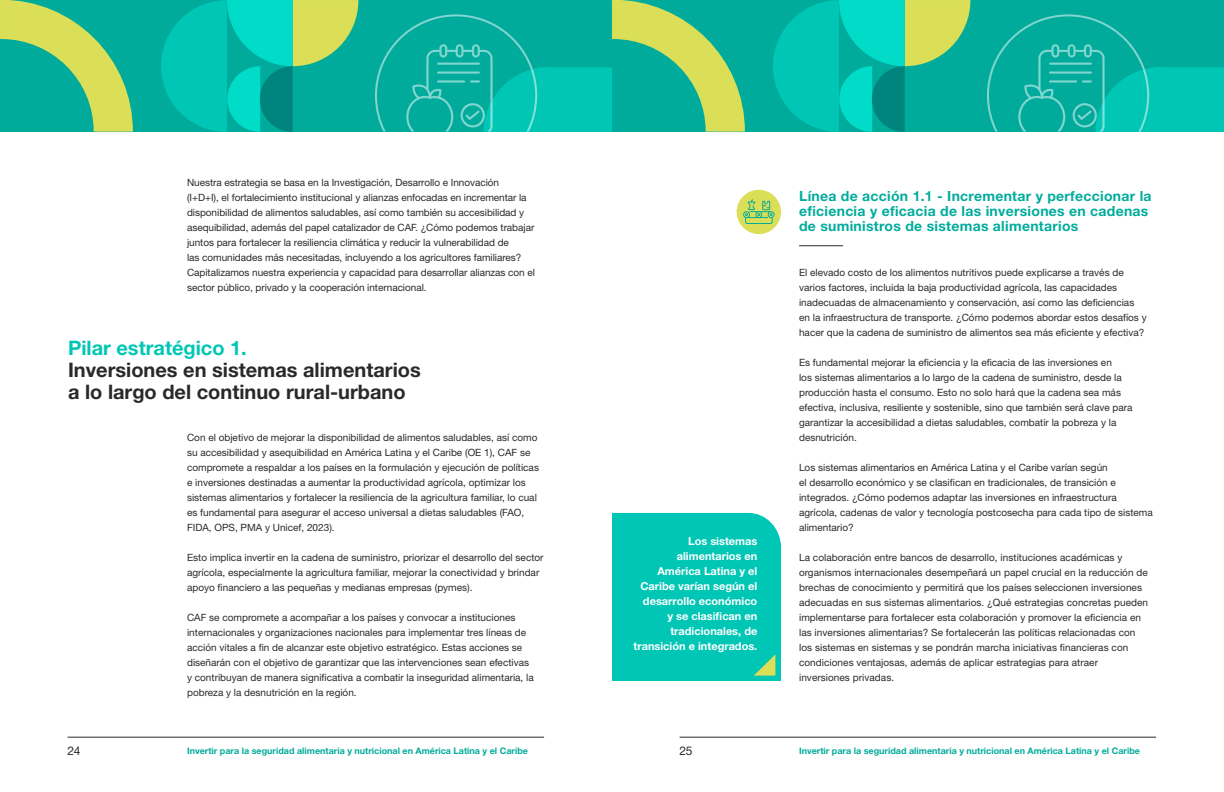
<style>
.page{position:relative;width:1224px;height:792px;background:#fff}
.page>*{position:absolute;margin:0;border:0;box-sizing:border-box;transform-origin:0 0}
.t1{font:700 20px/22px "Helvetica Neue LT Std";color:#292929}
.subtitulo{font:700 14px/15px "Helvetica Neue LT Std";letter-spacing:.02em;color:#00ac9c}
.t2{font:12px "Helvetica Neue LT Pro";color:#292929}
.t3{font:700 11px/15px "Helvetica Neue LT Pro";color:#fff;text-align:right}
.parrafo_corrido{font:10px/15px "Helvetica Neue LT Std";color:#292929}
.t4{font:700 9px "Helvetica Neue LT Std";color:#00ac9c}
.s1{color:#00c7b5}
</style>
<div class="page">
<div style="left:0;top:0;width:624px;height:132px;background:#00ab9c"></div>
<svg style="left:0;top:0;width:133px;height:132px"></svg>
<svg style="left:161px;top:0;width:197px;height:132px"></svg>
<hr style="left:68px;top:737px;width:476px;height:1px;background:#292929">
<hr style="left:680px;top:737px;width:476px;height:1px;background:#292929">
<div style="left:612px;top:0;width:612px;height:132px;background:#00ab9c"></div>
<svg style="left:375px;top:0;width:370px;height:132px"></svg>
<svg style="left:773px;top:0;width:197px;height:132px"></svg>
<svg style="left:987px;top:14px;width:237px;height:118px"></svg>
<hr style="left:799px;top:245px;width:44px;height:1px;background:#292929">
<div style="left:612px;top:513px;width:169px;height:168px;background:#00c7b5"></div>
<div style="left:737px;top:190px;width:44px;height:44px;background:#dbde57;border-radius:50%"></div>
<svg style="left:743px;top:199px;width:32px;height:25px"></svg>
<p class="parrafo_corrido" style="left:187px;top:175px;width:350px">Nuestra estrategia se basa en la Investigación, Desarrollo e Innovación<br>(I+D+I), el fortalecimiento institucional y alianzas enfocadas en incrementar la disponibilidad de alimentos saludables, así como también su accesibilidad y asequibilidad, además del papel catalizador de CAF. ¿Cómo podemos trabajar juntos para fortalecer la resiliencia climática y reducir la vulnerabilidad de<br>las comunidades más necesitadas, incluyendo a los agricultores familiares?<br>Capitalizamos nuestra experiencia y capacidad para desarrollar alianzas con el sector público, privado y la cooperación internacional.</p>
<p class="t1" style="left:68px;top:336px;width:354px"><span class="s1">Pilar estratégico 1.<br></span>Inversiones en sistemas alimentarios a lo largo del continuo rural-urbano</p>
<p class="parrafo_corrido" style="left:187px;top:430px;width:353px">Con el objetivo de mejorar la disponibilidad de alimentos saludables, así como su accesibilidad y asequibilidad en América Latina y el Caribe (OE 1), CAF se compromete a respaldar a los países en la formulación y ejecución de políticas e inversiones destinadas a aumentar la productividad agrícola, optimizar los sistemas alimentarios y fortalecer la resiliencia de la agricultura familiar, lo cual es fundamental para asegurar el acceso universal a dietas saludables (FAO, FIDA, OPS, PMA y Unicef, 2023).</p>
<p class="parrafo_corrido" style="left:187px;top:550px;width:358px">Esto implica invertir en la cadena de suministro, priorizar el desarrollo del sector agrícola, especialmente la agricultura familiar, mejorar la conectividad y brindar apoyo financiero a las pequeñas y medianas empresas (pymes).</p>
<p class="parrafo_corrido" style="left:187px;top:610px;width:348px">CAF se compromete a acompañar a los países y convocar a instituciones internacionales y organizaciones nacionales para implementar tres líneas de acción vitales a fin de alcanzar este objetivo estratégico. Estas acciones se diseñarán con el objetivo de garantizar que las intervenciones sean efectivas y contribuyan de manera significativa a combatir la inseguridad alimentaria, la pobreza y la desnutrición en la región.</p>
<p class="t3" style="left:634px;top:533px;width:125px">Los sistemas alimentarios en<br>América Latina y el<br>Caribe varían según el desarrollo económico<br>y se clasifican en tradicionales, de transición e integrados.</p>
<p class="subtitulo" style="left:799px;top:188px;width:354px">Línea de acción 1.1 - Incrementar y perfeccionar la eficiencia y eficacia de las inversiones en cadenas de suministros de sistemas alimentarios</p>
<p class="parrafo_corrido" style="left:799px;top:265px;width:349px">El elevado costo de los alimentos nutritivos puede explicarse a través de varios factores, incluida la baja productividad agrícola, las capacidades inadecuadas de almacenamiento y conservación, así como las deficiencias en la infraestructura de transporte. ¿Cómo podemos abordar estos desafíos y hacer que la cadena de suministro de alimentos sea más eficiente y efectiva?</p>
<p class="parrafo_corrido" style="left:799px;top:355px;width:335px">Es fundamental mejorar la eficiencia y la eficacia de las inversiones en<br>los sistemas alimentarios a lo largo de la cadena de suministro, desde la producción hasta el consumo. Esto no solo hará que la cadena sea más efectiva, inclusiva, resiliente y sostenible, sino que también será clave para garantizar la accesibilidad a dietas saludables, combatir la pobreza y la desnutrición.</p>
<p class="parrafo_corrido" style="left:799px;top:460px;width:355px">Los sistemas alimentarios en América Latina y el Caribe varían según<br>el desarrollo económico y se clasifican en tradicionales, de transición e integrados. ¿Cómo podemos adaptar las inversiones en infraestructura agrícola, cadenas de valor y tecnología postcosecha para cada tipo de sistema alimentario?</p>
<p class="parrafo_corrido" style="left:799px;top:550px;width:351px">La colaboración entre bancos de desarrollo, instituciones académicas y organismos internacionales desempeñará un papel crucial en la reducción de brechas de conocimiento y permitirá que los países seleccionen inversiones adecuadas en sus sistemas alimentarios. ¿Qué estrategias concretas pueden implementarse para fortalecer esta colaboración y promover la eficiencia en las inversiones alimentarias? Se fortalecerán las políticas relacionadas con los sistemas en sistemas y se pondrán marcha iniciativas financieras con condiciones ventajosas, además de aplicar estrategias para atraer inversiones privadas.</p>
<p class="t2" style="left:68px;top:743px;width:14px">24</p>
<p class="t4" style="left:187px;top:746px;width:343px">Invertir para la seguridad alimentaria y nutricional en América Latina y el Caribe</p>
<p class="t2" style="left:680px;top:743px;width:14px">25</p>
<p class="t4" style="left:799px;top:746px;width:343px">Invertir para la seguridad alimentaria y nutricional en América Latina y el Caribe</p>
</div>
